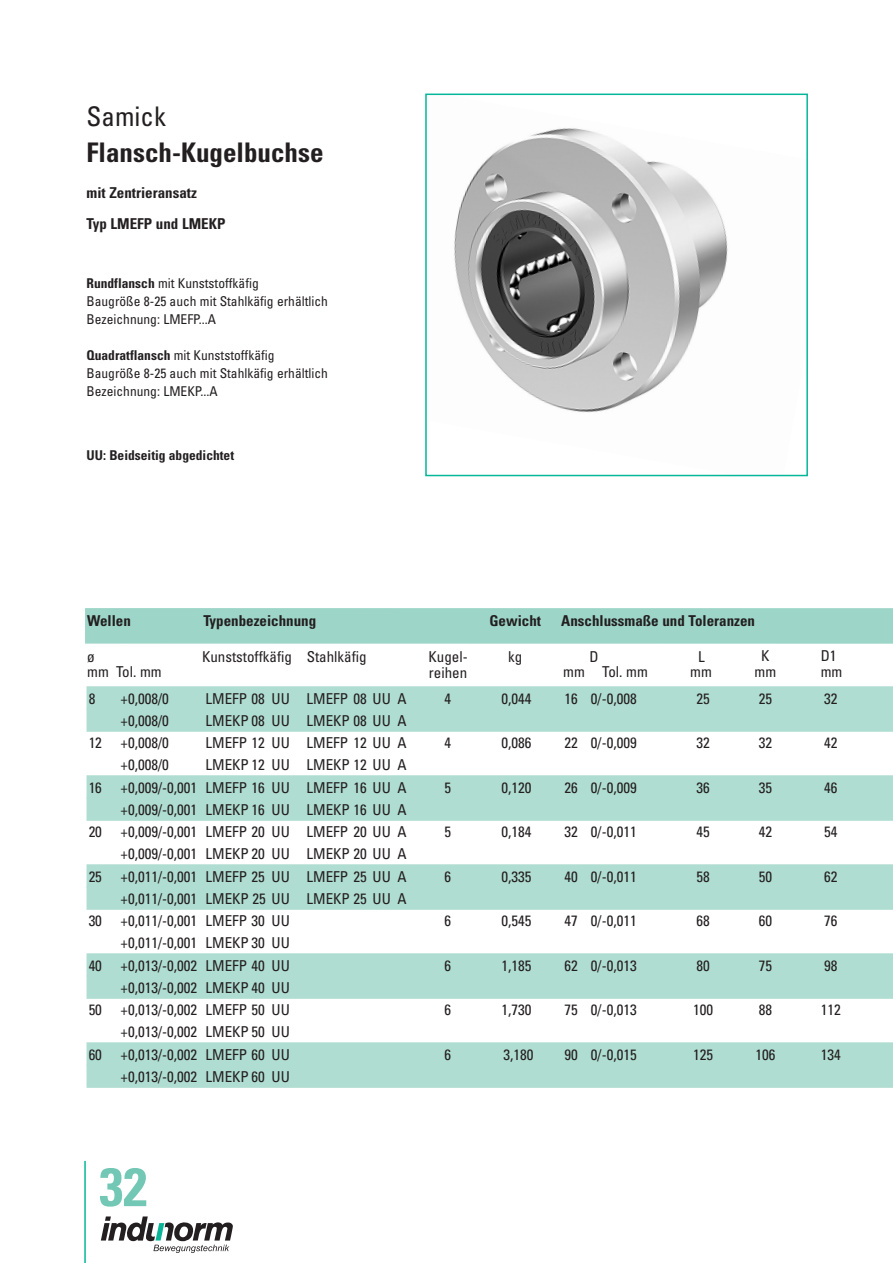
<style>
.page{position:relative;width:893px;height:1263px;background:#fff}
.page>*{position:absolute;margin:0;border:0;box-sizing:border-box;transform-origin:0 0}
.t1{font:700 condensed 54px "Univers";color:#72c8b4}
.t2{font:700 condensed 27px/36px "Univers";color:#231f20}
.t3{font:condensed 15px "Univers";color:#231f20}
.t4{font:700 condensed 15px "Univers";color:#231f20}
.t5{font:condensed 13.5px/18px "Univers";color:#231f20}
.t6{font:700 condensed 13.5px "Univers";color:#231f20}
.s1{font-weight:400}
.s2{font-weight:700}
</style>
<div class="page">
<hr style="left:84px;top:1161px;width:2px;height:102px;background:#04b799">
<svg style="left:101px;top:1216px;width:132px;height:37px"></svg>
<img style="left:454px;top:128px;width:274px;height:285px">
<div style="left:425px;top:94px;width:383px;height:382px;border:2px solid #04b799"></div>
<div style="left:85px;top:608px;width:808px;height:36px;background:#9dd6c8"></div>
<div style="left:87px;top:686px;width:806px;height:23px;background:#b0ddd1"></div>
<div style="left:87px;top:708px;width:806px;height:24px;background:#b0ddd1"></div>
<div style="left:87px;top:775px;width:806px;height:23px;background:#b0ddd1"></div>
<div style="left:87px;top:797px;width:806px;height:24px;background:#b0ddd1"></div>
<div style="left:87px;top:864px;width:806px;height:23px;background:#b0ddd1"></div>
<div style="left:87px;top:886px;width:806px;height:24px;background:#b0ddd1"></div>
<div style="left:87px;top:953px;width:806px;height:23px;background:#b0ddd1"></div>
<div style="left:87px;top:975px;width:806px;height:24px;background:#b0ddd1"></div>
<div style="left:87px;top:1042px;width:806px;height:23px;background:#b0ddd1"></div>
<div style="left:87px;top:1064px;width:806px;height:24px;background:#b0ddd1"></div>
<p class="t2" style="left:87px;top:101px;width:238px"><span class="s1">Samick<br></span>Flansch-Kugelbuchse</p>
<p class="t4" style="left:87px;top:187px;width:112px">mit Zentrieransatz</p>
<p class="t4" style="left:87px;top:218px;width:140px">Typ LMEFP und LMEKP</p>
<p class="t5" style="left:87px;top:275px;width:243px"><span class="s2">Rundflansch</span> mit Kunststoffkäfig<br>Baugröße 8-25 auch mit Stahlkäfig erhältlich<br>Bezeichnung: LMEFP...A</p>
<p class="t5" style="left:87px;top:347px;width:243px"><span class="s2">Quadratflansch</span> mit Kunststoffkäfig<br>Baugröße 8-25 auch mit Stahlkäfig erhältlich<br>Bezeichnung: LMEKP...A</p>
<p class="t6" style="left:87px;top:450px;width:149px">UU: Beidseitig abgedichtet</p>
<p class="t4" style="left:87px;top:615px;width:45px">Wellen</p>
<p class="t4" style="left:203px;top:615px;width:114px">Typenbezeichnung</p>
<p class="t4" style="left:489px;top:615px;width:53px">Gewicht</p>
<p class="t4" style="left:561px;top:615px;width:195px">Anschlussmaße und Toleranzen</p>
<p class="t3" style="left:87px;top:651px;width:9px">ø</p>
<p class="t3" style="left:202px;top:652px;width:166px">Kunststoffkäfig Stahlkäfig</p>
<p class="t3" style="left:428px;top:652px;width:41px">Kugel-</p>
<p class="t3" style="left:508px;top:652px;width:16px">kg</p>
<p class="t3" style="left:590px;top:652px;width:11px">D</p>
<p class="t3" style="left:698px;top:652px;width:8px">L</p>
<p class="t3" style="left:761px;top:650px;width:10px">K</p>
<p class="t3" style="left:821px;top:650px;width:17px">D1</p>
<p class="t3" style="left:87px;top:667px;width:76px">mm Tol. mm</p>
<p class="t3" style="left:429px;top:667px;width:40px">reihen</p>
<p class="t3" style="left:563px;top:667px;width:86px">mm Tol. mm</p>
<p class="t3" style="left:690px;top:667px;width:23px">mm</p>
<p class="t3" style="left:755px;top:667px;width:23px">mm</p>
<p class="t3" style="left:821px;top:667px;width:23px">mm</p>
<p class="t3" style="left:89px;top:693px;width:8px">8</p>
<p class="t3" style="left:121px;top:693px;width:50px">+0,008/0</p>
<p class="t3" style="left:206px;top:693px;width:203px">LMEFP 08 UU LMEFP 08 UU A</p>
<p class="t3" style="left:445px;top:693px;width:8px">4</p>
<p class="t3" style="left:502px;top:693px;width:31px">0,044</p>
<p class="t3" style="left:565px;top:693px;width:74px">16 0/-0,008</p>
<p class="t3" style="left:696px;top:693px;width:15px">25</p>
<p class="t3" style="left:759px;top:693px;width:15px">25</p>
<p class="t3" style="left:824px;top:693px;width:15px">32</p>
<p class="t3" style="left:121px;top:715px;width:50px">+0,008/0</p>
<p class="t3" style="left:206px;top:715px;width:203px">LMEKP 08 UU LMEKP 08 UU A</p>
<p class="t3" style="left:89px;top:737px;width:82px">12 +0,008/0</p>
<p class="t3" style="left:206px;top:737px;width:203px">LMEFP 12 UU LMEFP 12 UU A</p>
<p class="t3" style="left:445px;top:737px;width:8px">4</p>
<p class="t3" style="left:502px;top:737px;width:31px">0,086</p>
<p class="t3" style="left:565px;top:737px;width:74px">22 0/-0,009</p>
<p class="t3" style="left:696px;top:737px;width:15px">32</p>
<p class="t3" style="left:759px;top:737px;width:15px">32</p>
<p class="t3" style="left:824px;top:737px;width:15px">42</p>
<p class="t3" style="left:121px;top:759px;width:50px">+0,008/0</p>
<p class="t3" style="left:206px;top:759px;width:203px">LMEKP 12 UU LMEKP 12 UU A</p>
<p class="t3" style="left:89px;top:782px;width:320px">16 +0,009/-0,001 LMEFP 16 UU LMEFP 16 UU A</p>
<p class="t3" style="left:445px;top:782px;width:8px">5</p>
<p class="t3" style="left:502px;top:782px;width:31px">0,120</p>
<p class="t3" style="left:565px;top:782px;width:74px">26 0/-0,009</p>
<p class="t3" style="left:696px;top:782px;width:15px">36</p>
<p class="t3" style="left:759px;top:782px;width:15px">35</p>
<p class="t3" style="left:824px;top:782px;width:15px">46</p>
<p class="t3" style="left:121px;top:804px;width:288px">+0,009/-0,001 LMEKP 16 UU LMEKP 16 UU A</p>
<p class="t3" style="left:89px;top:826px;width:320px">20 +0,009/-0,001 LMEFP 20 UU LMEFP 20 UU A</p>
<p class="t3" style="left:445px;top:826px;width:8px">5</p>
<p class="t3" style="left:502px;top:826px;width:31px">0,184</p>
<p class="t3" style="left:565px;top:826px;width:74px">32 0/-0,011</p>
<p class="t3" style="left:696px;top:826px;width:15px">45</p>
<p class="t3" style="left:759px;top:826px;width:15px">42</p>
<p class="t3" style="left:824px;top:826px;width:15px">54</p>
<p class="t3" style="left:121px;top:848px;width:288px">+0,009/-0,001 LMEKP 20 UU LMEKP 20 UU A</p>
<p class="t3" style="left:89px;top:871px;width:320px">25 +0,011/-0,001 LMEFP 25 UU LMEFP 25 UU A</p>
<p class="t3" style="left:445px;top:871px;width:8px">6</p>
<p class="t3" style="left:502px;top:871px;width:31px">0,335</p>
<p class="t3" style="left:565px;top:871px;width:74px">40 0/-0,011</p>
<p class="t3" style="left:696px;top:871px;width:15px">58</p>
<p class="t3" style="left:759px;top:871px;width:15px">50</p>
<p class="t3" style="left:824px;top:871px;width:15px">62</p>
<p class="t3" style="left:121px;top:893px;width:288px">+0,011/-0,001 LMEKP 25 UU LMEKP 25 UU A</p>
<p class="t3" style="left:89px;top:915px;width:203px">30 +0,011/-0,001 LMEFP 30 UU</p>
<p class="t3" style="left:445px;top:915px;width:8px">6</p>
<p class="t3" style="left:502px;top:915px;width:31px">0,545</p>
<p class="t3" style="left:565px;top:915px;width:74px">47 0/-0,011</p>
<p class="t3" style="left:696px;top:915px;width:15px">68</p>
<p class="t3" style="left:759px;top:915px;width:15px">60</p>
<p class="t3" style="left:824px;top:915px;width:15px">76</p>
<p class="t3" style="left:121px;top:937px;width:171px">+0,011/-0,001 LMEKP 30 UU</p>
<p class="t3" style="left:89px;top:960px;width:203px">40 +0,013/-0,002 LMEFP 40 UU</p>
<p class="t3" style="left:445px;top:960px;width:8px">6</p>
<p class="t3" style="left:502px;top:960px;width:31px">1,185</p>
<p class="t3" style="left:565px;top:960px;width:74px">62 0/-0,013</p>
<p class="t3" style="left:696px;top:960px;width:15px">80</p>
<p class="t3" style="left:759px;top:960px;width:15px">75</p>
<p class="t3" style="left:824px;top:960px;width:15px">98</p>
<p class="t3" style="left:121px;top:982px;width:171px">+0,013/-0,002 LMEKP 40 UU</p>
<p class="t3" style="left:89px;top:1004px;width:203px">50 +0,013/-0,002 LMEFP 50 UU</p>
<p class="t3" style="left:445px;top:1004px;width:8px">6</p>
<p class="t3" style="left:502px;top:1004px;width:31px">1,730</p>
<p class="t3" style="left:565px;top:1004px;width:74px">75 0/-0,013</p>
<p class="t3" style="left:693px;top:1004px;width:21px">100</p>
<p class="t3" style="left:759px;top:1004px;width:15px">88</p>
<p class="t3" style="left:821px;top:1004px;width:21px">112</p>
<p class="t3" style="left:121px;top:1026px;width:171px">+0,013/-0,002 LMEKP 50 UU</p>
<p class="t3" style="left:89px;top:1049px;width:203px">60 +0,013/-0,002 LMEFP 60 UU</p>
<p class="t3" style="left:445px;top:1049px;width:8px">6</p>
<p class="t3" style="left:503px;top:1049px;width:31px">3,180</p>
<p class="t3" style="left:565px;top:1049px;width:74px">90 0/-0,015</p>
<p class="t3" style="left:693px;top:1049px;width:21px">125</p>
<p class="t3" style="left:756px;top:1049px;width:21px">106</p>
<p class="t3" style="left:821px;top:1049px;width:21px">134</p>
<p class="t3" style="left:121px;top:1071px;width:171px">+0,013/-0,002 LMEKP 60 UU</p>
<p class="t1" style="left:99px;top:1167px;width:49px">32</p>
</div>
